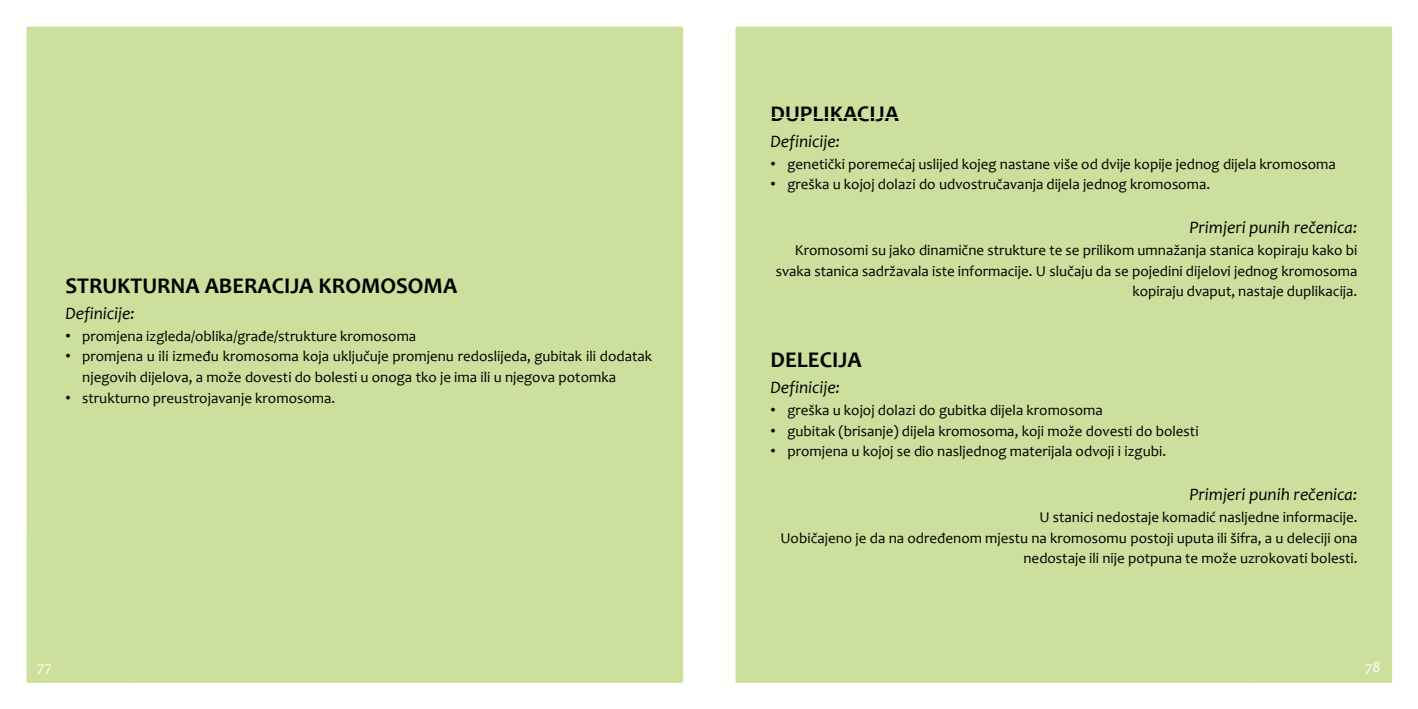
<style>
.page{position:relative;width:1418px;height:709px;background:#fff}
.page>*{position:absolute;margin:0;border:0;box-sizing:border-box;transform-origin:0 0}
.t1{font:700 22.5px "Candara";color:#000}
.t2{font:italic 17.5px "Candara";color:#000}
.t3{font:15px/20.8px "Candara";color:#000;text-align:right}
.t4{font:15px "Candara";color:#fff}
.s1{font-family:"Arial"}
</style>
<div class="page">
<div style="left:26px;top:118px;width:328px;height:118px;background:#ccdf9d"></div>
<div style="left:26px;top:236px;width:328px;height:118px;background:#ccdf9d"></div>
<div style="left:26px;top:354px;width:328px;height:118px;background:#ccdf9d"></div>
<div style="left:26px;top:472px;width:328px;height:119px;background:#ccdf9d"></div>
<div style="left:26px;top:591px;width:328px;height:92px;background:#ccdf9d"></div>
<div style="left:354px;top:26px;width:330px;height:92px;background:#ccdf9d"></div>
<div style="left:354px;top:118px;width:330px;height:118px;background:#ccdf9d"></div>
<div style="left:354px;top:236px;width:330px;height:118px;background:#ccdf9d"></div>
<div style="left:354px;top:354px;width:330px;height:118px;background:#ccdf9d"></div>
<div style="left:354px;top:472px;width:330px;height:119px;background:#ccdf9d"></div>
<div style="left:354px;top:591px;width:330px;height:92px;background:#ccdf9d"></div>
<div style="left:735px;top:26px;width:328px;height:92px;background:#ccdf9d"></div>
<div style="left:735px;top:118px;width:328px;height:118px;background:#ccdf9d"></div>
<div style="left:735px;top:236px;width:328px;height:118px;background:#ccdf9d"></div>
<div style="left:735px;top:354px;width:328px;height:118px;background:#ccdf9d"></div>
<div style="left:735px;top:472px;width:328px;height:119px;background:#ccdf9d"></div>
<div style="left:735px;top:591px;width:328px;height:92px;background:#ccdf9d"></div>
<div style="left:1063px;top:26px;width:330px;height:92px;background:#ccdf9d"></div>
<div style="left:1063px;top:118px;width:330px;height:118px;background:#ccdf9d"></div>
<div style="left:1063px;top:236px;width:330px;height:118px;background:#ccdf9d"></div>
<div style="left:1063px;top:354px;width:330px;height:118px;background:#ccdf9d"></div>
<div style="left:1063px;top:472px;width:330px;height:119px;background:#ccdf9d"></div>
<div style="left:1063px;top:591px;width:330px;height:92px;background:#ccdf9d"></div>
<p class="t1" style="left:65px;top:272px;width:393px">STRUKTURNA ABERACIJA KROMOSOMA</p>
<p class="t2" style="left:65px;top:302px;width:71px">Definicije:</p>
<p class="t3" style="left:65px;top:325px;width:352px"><span class="s1">•</span> promjena izgleda/oblika/građe/strukture kromosoma</p>
<p class="t3" style="left:82px;top:346px;width:571px;text-align:left;text-indent:-17px"><span class="s1">•</span> promjena u ili između kromosoma koja uključuje promjenu redoslijeda, gubitak ili dodatak njegovih dijelova, a može dovesti do bolesti u onoga tko je ima ili u njegova potomka</p>
<p class="t3" style="left:65px;top:387px;width:271px"><span class="s1">•</span> strukturno preustrojavanje kromosoma.</p>
<p class="t4" style="left:37px;top:658px;width:16px">77</p>
<p class="t1" style="left:770px;top:100px;width:130px">DUPLIKACIJA</p>
<p class="t2" style="left:770px;top:130px;width:71px">Definicije:</p>
<p class="t3" style="left:770px;top:153px;width:566px"><span class="s1">•</span> genetički poremećaj uslijed kojeg nastane više od dvije kopije jednog dijela kromosoma</p>
<p class="t3" style="left:770px;top:174px;width:441px"><span class="s1">•</span> greška u kojoj dolazi do udvostručavanja dijela jednog kromosoma.</p>
<p class="t2" style="left:1189px;top:217px;width:169px">Primjeri unih rečenica:</p>
<p class="t2" style="left:1249px;top:217px;width:11px">p</p>
<p class="t3" style="left:775px;top:239px;width:583px">Kromosomi su jako dinamične strukture te se prilikom umnažanja stanica kopiraju kako bi svaka stanica sadržavala iste informacije. U slučaju da se pojedini dijelovi jednog kromosoma</p>
<p class="t3" style="left:1132px;top:281px;width:226px">kopiraju dvaput, nastaje duplikacija.</p>
<p class="t1" style="left:770px;top:346px;width:92px">DELECIJA</p>
<p class="t2" style="left:770px;top:376px;width:71px">Definicije:</p>
<p class="t3" style="left:770px;top:399px;width:334px"><span class="s1">•</span> greška u kojoj dolazi do gubitka dijela kromosoma</p>
<p class="t3" style="left:770px;top:420px;width:429px"><span class="s1">•</span> gubitak (brisanje) dijela kromosoma, koji može dovesti do bolesti</p>
<p class="t3" style="left:770px;top:441px;width:397px"><span class="s1">•</span> promjena u kojoj se dio nasljednog materijala odvoji i izgubi.</p>
<p class="t2" style="left:1189px;top:483px;width:169px">Primjeri punih rečenica:</p>
<p class="t3" style="left:780px;top:506px;width:579px">U stanici nedostaje komadić nasljedne informacije.<br>Uobičajeno je da na određenom mjestu na kromosomu postoji uputa ili šifra, a u deleciji ona nedostaje ili nije potpuna te može uzrokovati bolesti.</p>
<p class="t4" style="left:1365px;top:658px;width:17px">78</p>
</div>
